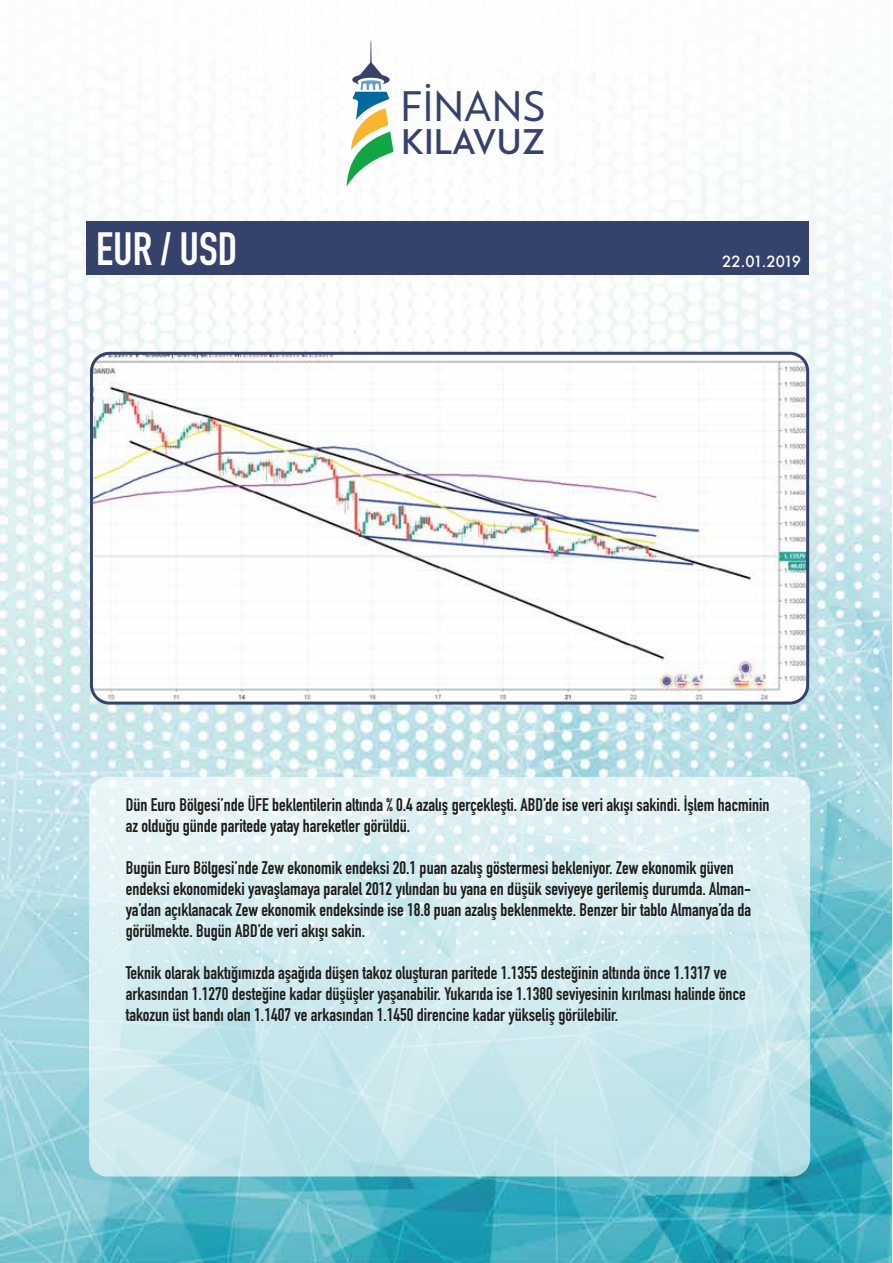
<style>
.page{position:relative;width:893px;height:1263px;background:#fff}
.page>*{position:absolute;margin:0;border:0;box-sizing:border-box;transform-origin:0 0}
.t1{font:700 46.05px "DIN Condensed";color:#fff}
.t2{font:500 40.8px "RNS Miles";color:#35426b}
.t3{font:700 34.05px "RNS Miles";color:#35426b}
.t4{font:700 18px/21px "DIN Condensed";color:#1d1d1b}
.t5{font:500 15px "Futura";letter-spacing:-.075em;color:#fff}
</style>
<div class="page">
<img style="left:0;top:40px;width:891px;height:1223px">
<svg style="left:347px;top:41px;width:46px;height:145px"></svg>
<div style="left:87px;top:221px;width:722px;height:54px;background:#35426b"></div>
<img style="left:91px;top:353px;width:717px;height:350px">
<div style="left:90px;top:352px;width:719px;height:352px;border:3px solid #35426b;border-radius:18px"></div>
<svg style="left:89px;top:777px;width:721px;height:399px;background:#d1ebef"></svg>
<h1 class="t1" style="left:96px;top:218px;width:143px">EUR / USD</h1>
<h2 class="t2" style="left:400px;top:79px;width:147px">FİNANS</h2>
<h3 class="t3" style="left:401px;top:119px;width:145px">KILAVUZ</h3>
<p class="t5" style="left:722px;top:251px;width:80px">22.01.2019</p>
<p class="t4" style="left:126px;top:794px;width:645px">Dün Euro Bölgesi’nde ÜFE beklentilerin altında % 0.4 azalış gerçekleşti. ABD’de ise veri akışı sakindi. İşlem hacminin az olduğu günde paritede yatay hareketler görüldü.</p>
<p class="t4" style="left:126px;top:857px;width:627px">Bugün Euro Bölgesi’nde Zew ekonomik endeksi 20.1 puan azalış göstermesi bekleniyor. Zew ekonomik güven endeksi ekonomideki yavaşlamaya paralel 2012 yılından bu yana en düşük seviyeye gerilemiş durumda. Alman&shy;ya’dan açıklanacak Zew ekonomik endeksinde ise 18.8 puan azalış beklenmekte. Benzer bir tablo Almanya’da da görülmekte. Bugün ABD’de veri akışı sakin.</p>
<p class="t4" style="left:126px;top:962px;width:621px">Teknik olarak baktığımızda aşağıda düşen takoz oluşturan paritede 1.1355 desteğinin altında önce 1.1317 ve arkasından 1.1270 desteğine kadar düşüşler yaşanabilir. Yukarıda ise 1.1380 seviyesinin kırılması halinde önce takozun üst bandı olan 1.1407 ve arkasından 1.1450 direncine kadar yükseliş görülebilir.</p>
</div>
